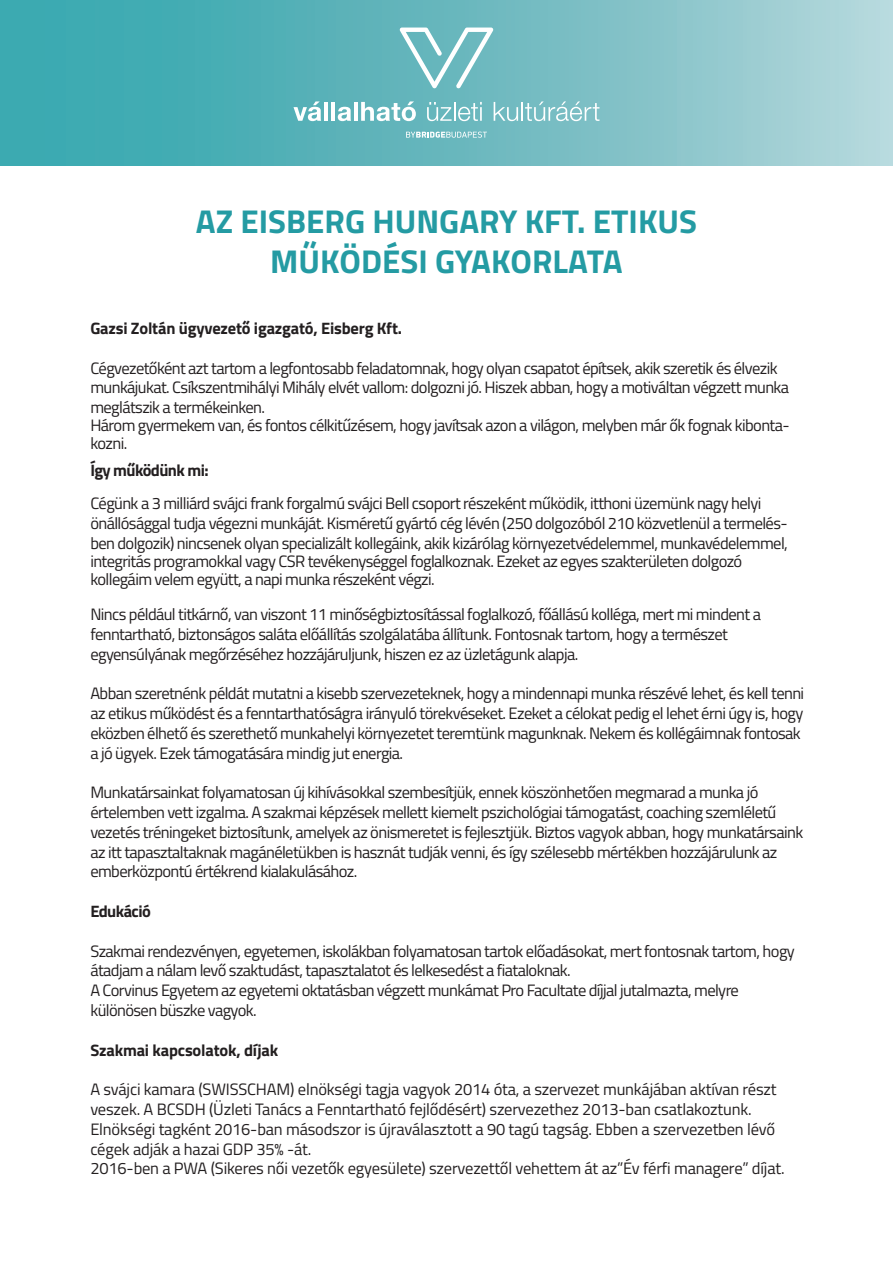
<style>
.page{position:relative;width:893px;height:1263px;background:#fff}
.page>*{position:absolute;margin:0;border:0;box-sizing:border-box;transform-origin:0 0}
.t1{font:700 33px/39.6px "Titillium Web";color:#249ba3;text-align:center}
.t2{font:16.5px/19.8px "Titillium Web";letter-spacing:-.035em;color:#231f20}
.t3{font:16.5px/19.8px "Titillium Web";letter-spacing:-.01em;color:#231f20}
.t4{font:700 16.5px "Titillium Web";letter-spacing:-.01em;color:#231f20}
.t5{font:700 16.5px "Titillium Web";letter-spacing:-.035em;color:#231f20}
</style>
<div class="page">
<div style="left:0;top:0;width:893px;height:165px;background:linear-gradient(to right,#2ca2aa,#aed3d7)"></div>
<svg style="left:293px;top:101px;width:28px;height:20px"></svg>
<hr style="left:324px;top:102px;width:4px;height:19px;background:#fff">
<hr style="left:331px;top:102px;width:4px;height:19px;background:#fff">
<svg style="left:338px;top:107px;width:13px;height:14px"></svg>
<hr style="left:354px;top:102px;width:4px;height:19px;background:#fff">
<svg style="left:361px;top:101px;width:55px;height:20px"></svg>
<svg style="left:427px;top:102px;width:55px;height:19px"></svg>
<svg style="left:494px;top:101px;width:105px;height:20px;background:#97ccd0"></svg>
<svg style="left:400px;top:28px;width:93px;height:60px"></svg>
<svg style="left:406px;top:132px;width:81px;height:6px"></svg>
<h1 class="t1" style="left:196px;top:200px;width:503px">AZ EISBERG HUNGARY KFT. ETIKUS<br>MŰKÖDÉSI GYAKORLATA</h1>
<p class="t4" style="left:90px;top:316px;width:313px">Gazsi Zoltán ügyvezető igazgató, Eisberg Kft.</p>
<p class="t2" style="left:90px;top:357px;width:700px">Cégvezetőként azt tartom a legfontosabb feladatomnak, hogy olyan csapatot építsek, akik szeretik és élvezik munkájukat. Csíkszentmihályi Mihály elvét vallom: dolgozni jó. Hiszek abban, hogy a motiváltan végzett munka meglátszik a termékeinken.</p>
<p class="t2" style="left:90px;top:416px;width:701px;line-height:18px">Három gyermekem van, és fontos célkitűzésem, hogy javítsak azon a világon, melyben már ők fognak kibonta&shy;kozni.</p>
<p class="t5" style="left:90px;top:458px;width:120px">Így működünk mi:</p>
<p class="t2" style="left:90px;top:493px;width:699px">Cégünk a 3 milliárd svájci frank forgalmú svájci Bell csoport részeként működik, itthoni üzemünk nagy helyi önállósággal tudja végezni munkáját. Kisméretű gyártó cég lévén (250 dolgozóból 210 közvetlenül a termelés&shy;ben dolgozik) nincsenek olyan specializált kollegáink, akik kizárólag környezetvédelemmel, munkavédelemmel,</p>
<p class="t2" style="left:90px;top:551px;width:653px;line-height:18px">integritás programokkal vagy CSR tevékenységgel foglalkoznak. Ezeket az egyes szakterületen dolgozó kollegáim velem együtt, a napi munka részeként végzi.</p>
<p class="t2" style="left:90px;top:603px;width:672px">Nincs például titkárnő, van viszont 11 minőségbiztosítással foglalkozó, főállású kolléga, mert mi mindent a fenntartható, biztonságos saláta előállítás szolgálatába állítunk. Fontosnak tartom, hogy a természet egyensúlyának megőrzéséhez hozzájáruljunk, hiszen ez az üzletágunk alapja.</p>
<p class="t2" style="left:90px;top:683px;width:715px">Abban szeretnénk példát mutatni a kisebb szervezeteknek, hogy a mindennapi munka részévé lehet, és kell tenni az etikus működést és a fenntarthatóságra irányuló törekvéseket. Ezeket a célokat pedig el lehet érni úgy is, hogy eközben élhető és szerethető munkahelyi környezetet teremtünk magunknak. Nekem és kollégáimnak fontosak a jó ügyek. Ezek támogatására mindig jut energia.</p>
<p class="t2" style="left:90px;top:782px;width:714px">Munkatársainkat folyamatosan új kihívásokkal szembesítjük, ennek köszönhetően megmarad a munka jó értelemben vett izgalma. A szakmai képzések mellett kiemelt pszichológiai támogatást, coaching szemléletű vezetés tréningeket biztosítunk, amelyek az önismeretet is fejlesztjük. Biztos vagyok abban, hogy munkatársaink az itt tapasztaltaknak magánéletükben is hasznát tudják venni, és így szélesebb mértékben hozzájárulunk az emberközpontú értékrend kialakulásához.</p>
<p class="t5" style="left:90px;top:898px;width:62px">Edukáció</p>
<p class="t2" style="left:90px;top:940px;width:706px">Szakmai rendezvényen, egyetemen, iskolákban folyamatosan tartok előadásokat, mert fontosnak tartom, hogy átadjam a nálam levő szaktudást, tapasztalatot és lelkesedést a fiataloknak.<br>A Corvinus Egyetem az egyetemi oktatásban végzett munkámat Pro Facultate díjjal jutalmazta, melyre különösen büszke vagyok.</p>
<p class="t4" style="left:90px;top:1037px;width:189px">Szakmai kapcsolatok, díjak</p>
<p class="t3" style="left:90px;top:1079px;width:696px">A svájci kamara (SWISSCHAM) elnökségi tagja vagyok 2014 óta, a szervezet munkájában aktívan részt veszek. A BCSDH (Üzleti Tanács a Fenntartható fejlődésért) szervezethez 2013-ban csatlakoztunk.<br>Elnökségi tagként 2016-ban másodszor is újraválasztott a 90 tagú tagság. Ebben a szervezetben lévő cégek adják a hazai GDP 35% -át.<br>2016-ben a PWA (Sikeres női vezetők egyesülete) szervezettől vehettem át az”Év férfi managere” díjat.</p>
</div>
